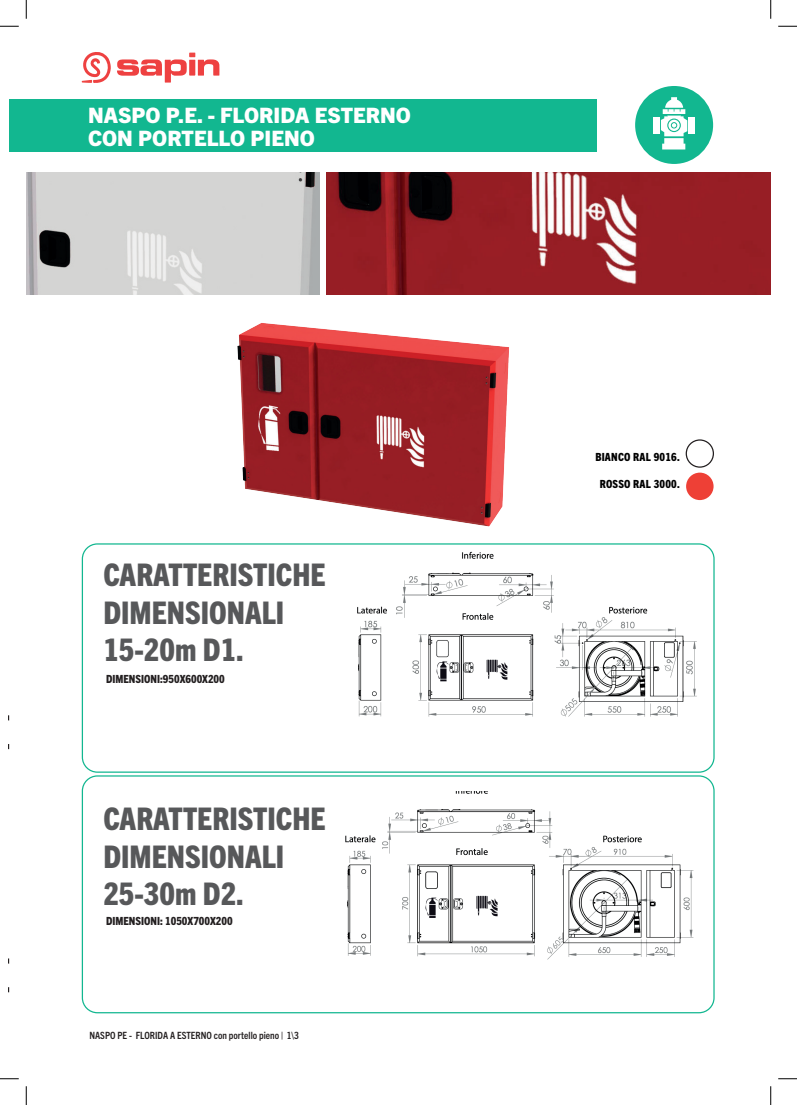
<style>
.page{position:relative;width:797px;height:1105px;background:#fff}
.page>*{position:absolute;margin:0;border:0;box-sizing:border-box;transform-origin:0 0}
.t1{font:800 condensed 31.25px/37.5px "Trade Gothic Next LT Pro";color:#57585a}
.t2{font:800 21.25px/22.5px "Trade Gothic Next LT Pro";color:#fff}
.t3{font:800 condensed 11.25px "Trade Gothic Next LT Pro";color:#231f20}
.t4{font:800 condensed 11.25px "Trade Gothic Next LT Pro";letter-spacing:.02em;color:#000}
.t5{font:700 condensed 10px "Trade Gothic Next LT Pro";color:#231f20}
</style>
<div class="page">
<div style="left:82px;top:543px;width:632px;height:230px;border:1px solid #12b790;border-radius:15px"></div>
<div style="left:82px;top:775px;width:632px;height:238px;border:1px solid #12b790;border-radius:15px"></div>
<img style="left:345px;top:792px;width:349px;height:168px">
<img style="left:357px;top:551px;width:340px;height:166px">
<div style="left:9px;top:100px;width:587px;height:52px;background:#12b790"></div>
<img style="left:327px;top:173px;width:443px;height:121px">
<img style="left:26px;top:173px;width:293px;height:121px">
<svg style="left:82px;top:52px;width:29px;height:31px"></svg>
<svg style="left:117px;top:53px;width:102px;height:30px"></svg>
<div style="left:635px;top:86px;width:78px;height:78px;background:#12b790;border-radius:50%"></div>
<div style="left:653px;top:117px;width:6px;height:16px;background:#fff"></div>
<div style="left:689px;top:117px;width:6px;height:16px;background:#fff"></div>
<svg style="left:661px;top:97px;width:26px;height:52px"></svg>
<svg style="left:9px;top:958px;width:1px;height:35px"></svg>
<div style="left:685px;top:439px;width:29px;height:29px;border:1px solid #231f20;border-radius:50%"></div>
<div style="left:686px;top:473px;width:27px;height:27px;background:#ee4036;border-radius:50%"></div>
<img style="left:237px;top:323px;width:272px;height:204px">
<svg style="left:0;top:25px;width:19px;height:2px"></svg>
<svg style="left:778px;top:25px;width:19px;height:2px"></svg>
<svg style="left:0;top:1078px;width:19px;height:1px"></svg>
<svg style="left:778px;top:1078px;width:19px;height:1px"></svg>
<svg style="left:25px;top:0;width:2px;height:19px"></svg>
<svg style="left:25px;top:1086px;width:2px;height:19px"></svg>
<svg style="left:770px;top:0;width:1px;height:19px"></svg>
<svg style="left:770px;top:1086px;width:1px;height:19px"></svg>
<p class="t2" style="left:88px;top:103px;width:324px">NASPO P.E. - FLORIDA ESTERNO<br>CON PORTELLO PIENO</p>
<p class="t1" style="left:103px;top:554px;width:224px">CARATTERISTICHE<br>DIMENSIONALI<br>15-20m D1.</p>
<p class="t3" style="left:106px;top:671px;width:120px">DIMENSIONI:950X600X200</p>
<p class="t1" style="left:103px;top:798px;width:224px">CARATTERISTICHE<br>DIMENSIONALI<br>25-30m D2.</p>
<p class="t3" style="left:106px;top:913px;width:128px">DIMENSIONI: 1050X700X200</p>
<p class="t5" style="left:89px;top:1028px;width:211px">NASPO PE - FLORIDA A ESTERNO con portello pieno | 1\3</p>
<p class="t4" style="left:595px;top:450px;width:86px">BIANCO RAL 9016.</p>
<p class="t4" style="left:600px;top:477px;width:81px">ROSSO RAL 3000.</p>
</div>
